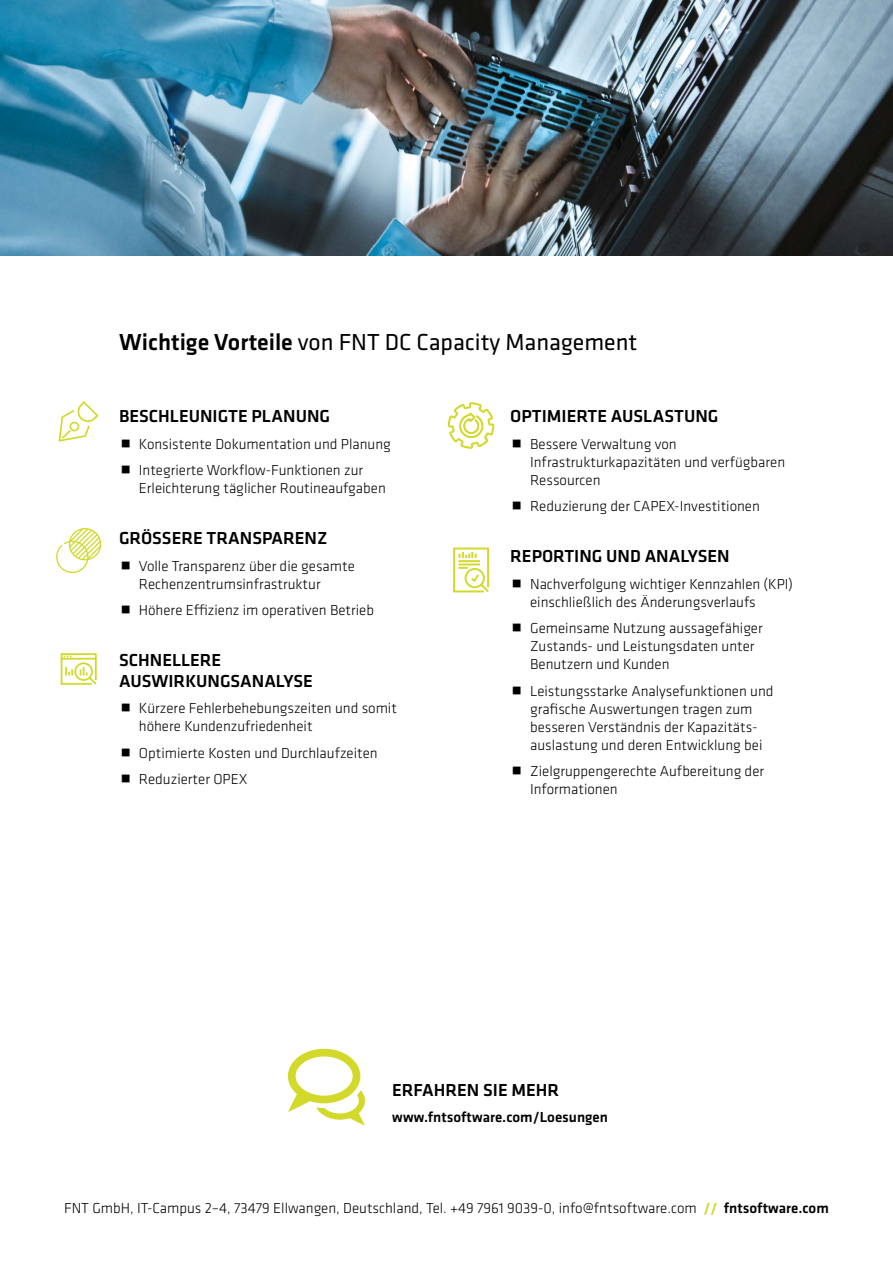
<style>
.page{position:relative;width:893px;height:1263px;background:#fff}
.page>*{position:absolute;margin:0;border:0;box-sizing:border-box;transform-origin:0 0}
.t1{font:24px "Klavika";color:#000}
.t2{font:500 18px/21px "Klavika";color:#000}
.t3{font:300 15px/18px "Klavika";color:#000}
.t4{font:500 15px "Klavika";color:#000}
.s1{font-weight:500}
.s2{font-weight:700;color:#d3d92b}
</style>
<div class="page">
<img style="left:0;top:0;width:893px;height:255px">
<svg style="left:453px;top:547px;width:37px;height:46px"></svg>
<svg style="left:58px;top:401px;width:41px;height:42px"></svg>
<svg style="left:56px;top:528px;width:45px;height:45px"></svg>
<svg style="left:60px;top:653px;width:37px;height:32px"></svg>
<svg style="left:448px;top:402px;width:46px;height:47px"></svg>
<svg style="left:288px;top:1049px;width:77px;height:76px"></svg>
<h1 class="t1" style="left:119px;top:326px;width:520px"><span class="s1">Wichtige Vorteile</span> von FNT DC Capacity Management</h1>
<p class="t2" style="left:119px;top:405px;width:213px">BESCHLEUNIGTE PLANUNG</p>
<p class="t3" style="left:139px;top:430px;width:253px;line-height:26.5px">Konsistente Dokumentation und Planung<br>Integrierte Workflow-Funktionen zur</p>
<p class="t3" style="left:139px;top:479px;width:248px">Erleichterung täglicher Routineaufgaben</p>
<p class="t2" style="left:119px;top:527px;width:210px">GRÖSSERE TRANSPARENZ</p>
<p class="t3" style="left:139px;top:556px;width:217px">Volle Transparenz über die gesamte<br>Rechenzentrumsinfrastruktur</p>
<p class="t3" style="left:139px;top:601px;width:237px">Höhere Effizienz im operativen Betrieb</p>
<p class="t2" style="left:119px;top:649px;width:195px">SCHNELLERE<br>AUSWIRKUNGSANALYSE</p>
<p class="t3" style="left:139px;top:699px;width:260px">Kürzere Fehlerbehebungszeiten und somit höhere Kundenzufriedenheit</p>
<p class="t3" style="left:139px;top:739px;width:240px;line-height:26.5px">Optimierte Kosten und Durchlaufzeiten<br>Reduzierter OPEX</p>
<p class="t2" style="left:510px;top:405px;width:210px">OPTIMIERTE AUSLASTUNG</p>
<p class="t3" style="left:530px;top:435px;width:257px">Bessere Verwaltung von<br>Infrastrukturkapazitäten und verfügbaren<br>Ressourcen</p>
<p class="t3" style="left:530px;top:497px;width:231px">Reduzierung der CAPEX-Investitionen</p>
<p class="t2" style="left:510px;top:545px;width:221px">REPORTING UND ANALYSEN</p>
<p class="t3" style="left:530px;top:574px;width:264px">Nachverfolgung wichtiger Kennzahlen (KPI) einschließlich des Änderungsverlaufs</p>
<p class="t3" style="left:530px;top:619px;width:234px">Gemeinsame Nutzung aussagefähiger<br>Zustands- und Leistungsdaten unter<br>Benutzern und Kunden</p>
<p class="t3" style="left:530px;top:681px;width:245px">Leistungsstarke Analysefunktionen und grafische Auswertungen tragen zum besseren Verständnis der Kapazitäts&shy;auslastung und deren Entwicklung bei</p>
<p class="t3" style="left:530px;top:762px;width:236px">Zielgruppengerechte Aufbereitung der<br>Informationen</p>
<p class="t2" style="left:392px;top:1079px;width:169px">ERFAHREN SIE MEHR</p>
<p class="t4" style="left:392px;top:1107px;width:217px">www.fntsoftware.com/Loesungen</p>
<p class="t3" style="left:64px;top:1198px;width:766px">FNT GmbH, IT-Campus 2–4, 73479 Ellwangen, Deutschland, Tel. +49 7961 9039-0, info@fntsoftware.com <span class="s2">//</span> <span class="s1">fntsoftware.com</span></p>
</div>
